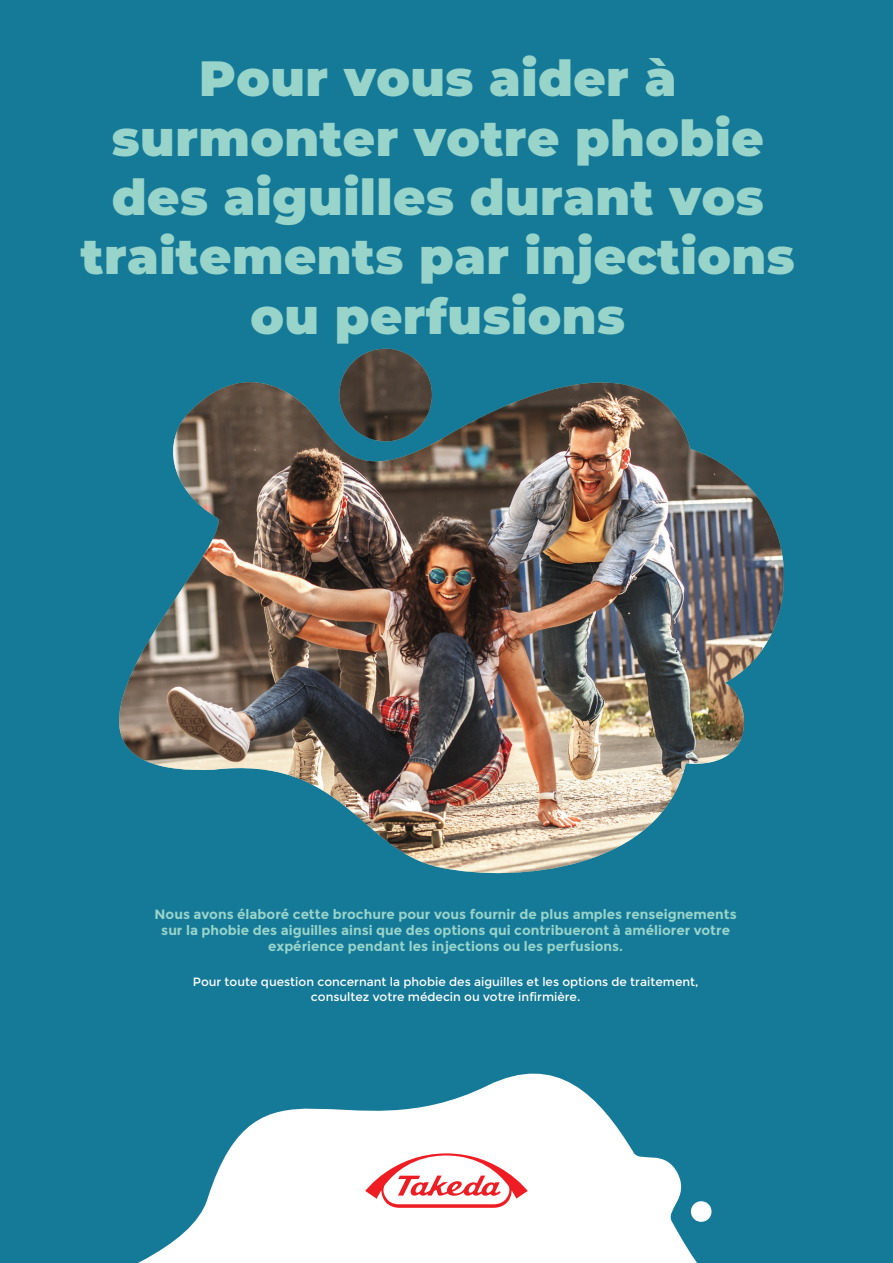
<style>
.page{position:relative;width:893px;height:1263px;background:#157998}
.page>*{position:absolute;margin:0;border:0;box-sizing:border-box;transform-origin:0 0}
.t1{font:100 49.5px/59.4px "Montserrat";letter-spacing:.01em;color:#98d4c9;text-align:center}
.t2{font:700 13.5px/16.2px "Montserrat";color:#98d4c9;text-align:center}
.t3{font:12px/14.4px "Montserrat";color:#fff;text-align:center}
</style>
<div class="page">
<img style="left:119px;top:348px;width:665px;height:526px">
<svg style="left:138px;top:1073px;width:574px;height:190px;fill:#fff"></svg>
<div style="left:691px;top:1201px;width:20px;height:21px;background:#fff;border-radius:50%"></div>
<svg style="left:360px;top:1150px;width:173px;height:61px;background:#facacb"></svg>
<p class="t1" style="left:81px;top:48px;width:715px">Pour vous aider à surmonter votre phobie des aiguilles durant vos traitements par injections ou perfusions</p>
<p class="t2" style="left:155px;top:906px;width:584px">Nous avons élaboré cette brochure pour vous fournir de plus amples renseignements sur la phobie des aiguilles ainsi que des options qui contribueront à améliorer votre expérience pendant les injections ou les perfusions.</p>
<p class="t3" style="left:193px;top:975px;width:507px">Pour toute question concernant la phobie des aiguilles et les options de traitement, consultez votre médecin ou votre infirmière.</p>
</div>
